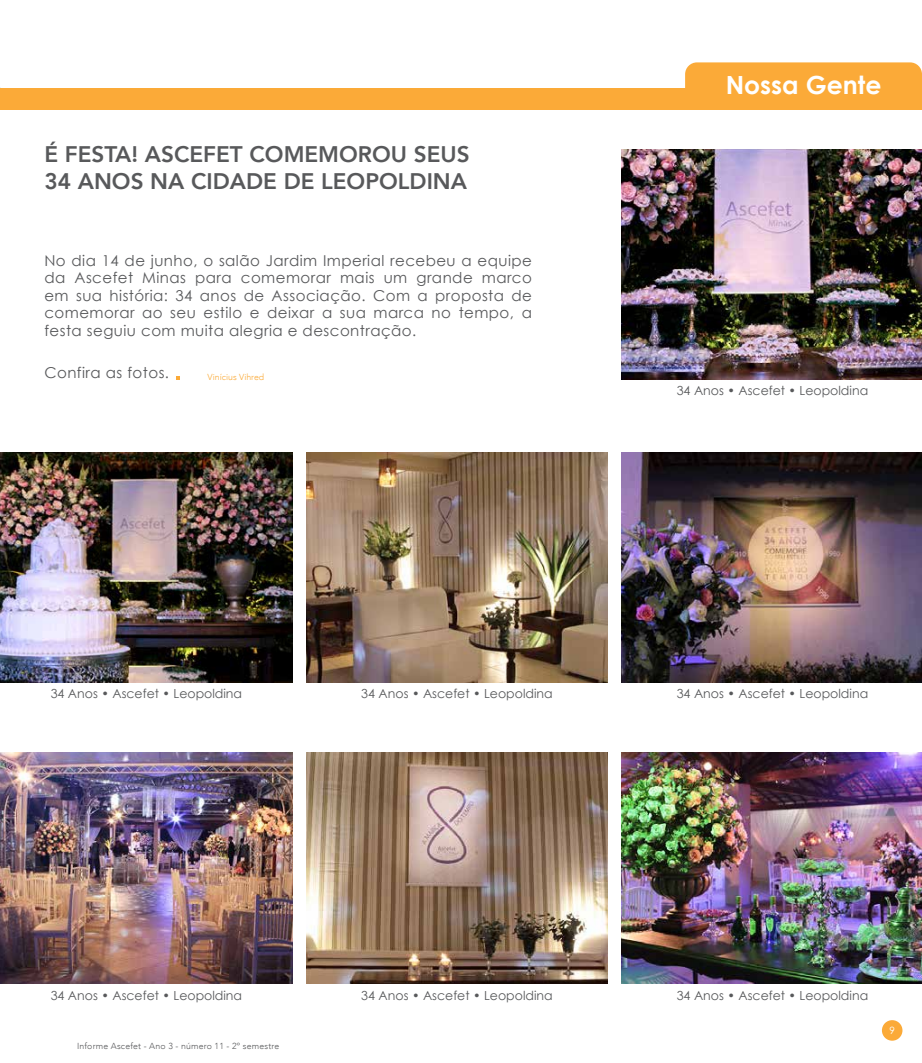
<style>
.page{position:relative;width:922px;height:1063px;background:#fff}
.page>*{position:absolute;margin:0;border:0;box-sizing:border-box;transform-origin:0 0}
.t1{font:700 25px "Century Gothic";color:#fff}
.t2{font:800 22.5px/27px "Avenir";color:#58595b;text-align:right}
.t3{font:15px/17.5px "Century Gothic";letter-spacing:.03em;color:#58595b;text-align:justify}
.t4{font:12.5px "Century Gothic";color:#58595b}
.t5{font:10px "Century Gothic";color:#fff}
.t6{font:300 8.75px "Avenir";letter-spacing:.02em;color:#58595b}
.t7{font:300 8.75px "Avenir";color:#fbaa38}
</style>
<div class="page">
<div style="left:0;top:88px;width:921px;height:22px;background:#fbaa38"></div>
<div style="left:685px;top:62px;width:236px;height:48px;background:#fbaa38;border-radius:12px"></div>
<div style="left:881px;top:1020px;width:21px;height:21px;background:#fbaa38;border-radius:50%"></div>
<img style="left:1px;top:452px;width:291px;height:231px">
<img style="left:1px;top:753px;width:291px;height:230px">
<img style="left:621px;top:149px;width:300px;height:231px">
<img style="left:306px;top:753px;width:301px;height:230px">
<img style="left:621px;top:452px;width:300px;height:231px">
<img style="left:306px;top:452px;width:301px;height:231px">
<img style="left:621px;top:753px;width:300px;height:230px">
<svg style="left:176px;top:376px;width:4px;height:4px"></svg>
<h2 class="t2" style="left:44px;top:139px;width:159px">É FESTA! ASCEFET</h2>
<h2 class="t2" style="left:44px;top:139px;width:426px">COMEMOROU SEUS<br>34 ANOS NA CIDADE DE LEOPOLDINA</h2>
<p class="t3" style="left:44px;top:251px;width:489px">No dia 14 de junho, o salão Jardim Imperial recebeu a equipe da Ascefet Minas para comemorar mais um grande marco em sua história: 34 anos de Associação. Com a proposta de comemorar ao seu estilo e deixar a sua marca no tempo, a festa seguiu com muita alegria e descontração.</p>
<p class="t3" style="left:44px;top:364px;width:126px">Confira as fotos.</p>
<p class="t7" style="left:207px;top:372px;width:58px">Vinícius Vihred</p>
<p class="t4" style="left:51px;top:686px;width:193px">34 Anos • Ascefet • Leopoldina</p>
<p class="t4" style="left:361px;top:686px;width:193px">34 Anos • Ascefet • Leopoldina</p>
<p class="t4" style="left:51px;top:988px;width:193px">34 Anos • Ascefet • Leopoldina</p>
<p class="t6" style="left:77px;top:1041px;width:204px">Informe Ascefet - Ano 3 - número 11 - 2º semestre</p>
<p class="t4" style="left:361px;top:988px;width:193px">34 Anos • Ascefet • Leopoldina</p>
<h1 class="t1" style="left:725px;top:69px;width:157px">Nossa Gente</h1>
<p class="t4" style="left:676px;top:383px;width:193px">34 Anos • Ascefet • Leopoldina</p>
<p class="t4" style="left:676px;top:686px;width:193px">34 Anos • Ascefet • Leopoldina</p>
<p class="t4" style="left:676px;top:988px;width:193px">34 Anos • Ascefet • Leopoldina</p>
<p class="t5" style="left:889px;top:1024px;width:7px">9</p>
</div>
